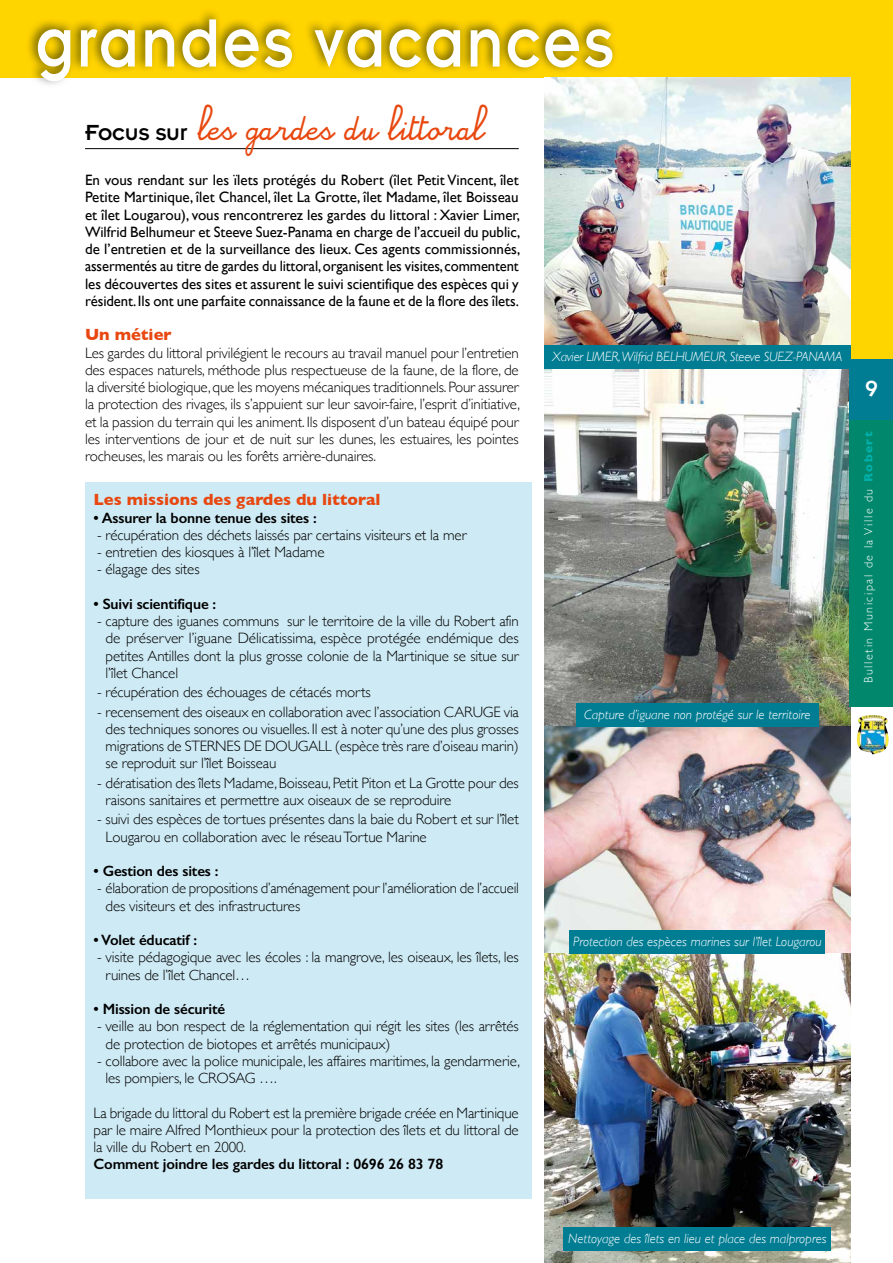
<style>
.page{position:relative;width:893px;height:1263px;background:#fff}
.page>*{position:absolute;margin:0;border:0;box-sizing:border-box;transform-origin:0 0}
.t1{font:75px "Insignia";letter-spacing:.03em;color:#fff;scale:.87 1}
.t2{font:24px "Alamain";letter-spacing:-.01em;color:#e84810}
.t3{font:24px "Insignia";color:#fff}
.t4{font:700 16.5px "Gill Sans";color:#e84810}
.t5{font:300 15px/17.2px "Gill Sans";letter-spacing:-.01em;color:#000}
.t6{font:15px/17.2px "Gill Sans";letter-spacing:-.005em;color:#000;text-align:justify}
.t7{font:600 15px "Gill Sans";letter-spacing:-.01em;color:#000}
.t8{font:italic 300 13.5px "Gill Sans";color:#fff}
.t9{font:italic 300 13.5px "Gill Sans";letter-spacing:-.02em;color:#fff}
.t10{font:300 12px "Gill Sans";letter-spacing:.13em;color:#fff}
.s1{font-family:"Insignia";color:#000}
.s2{font-weight:700;color:#00b0ab}
</style>
<div class="page">
<div style="left:0;top:0;width:893px;height:78px;background:#ffd500"></div>
<img style="left:28px;top:12px;width:590px;height:73px">
<div style="left:85px;top:483px;width:446px;height:716px;background:#ceeaf4"></div>
<div style="left:849px;top:0;width:44px;height:359px;background:#ffd500"></div>
<hr style="left:85px;top:148px;width:434px;height:1px;background:#000">
<img style="left:544px;top:78px;width:306px;height:267px">
<img style="left:544px;top:368px;width:306px;height:895px">
<div style="left:849px;top:413px;width:44px;height:293px;background:#00876c"></div>
<img style="left:856px;top:715px;width:33px;height:39px">
<div style="left:849px;top:359px;width:44px;height:61px;background:#007c93"></div>
<div style="left:544px;top:345px;width:306px;height:23px;background:#007c93"></div>
<div style="left:576px;top:703px;width:243px;height:23px;background:#007c93"></div>
<div style="left:570px;top:930px;width:255px;height:23px;background:#007c93"></div>
<div style="left:563px;top:1227px;width:268px;height:23px;background:#007c93"></div>
<h1 class="t1" style="left:36px;top:5px;width:666px">grandes vacances</h1>
<h2 class="t2" style="left:85px;top:117px;width:401px"><span class="s1">Focus sur</span> les gardes du littoral</h2>
<p class="t6" style="left:85px;top:171px;width:437px">En vous rendant sur les ïlets protégés du Robert (îlet Petit Vincent, îlet Petite Martinique, îlet Chancel, îlet La Grotte, îlet Madame, îlet Boisseau et îlet Lougarou), vous rencontrerez les gardes du littoral : Xavier Limer, Wilfrid Belhumeur et Steeve Suez-Panama en charge de l’accueil du public, de l’entretien et de la surveillance des lieux. Ces agents commissionnés, assermentés au titre de gardes du littoral, organisent les visites, commentent les découvertes des sites et assurent le suivi scientifique des espèces qui y résident. Ils ont une parfaite connaissance de la faune et de la flore des îlets.</p>
<p class="t4" style="left:85px;top:322px;width:88px">Un métier</p>
<p class="t5" style="left:85px;top:343px;width:436px;text-align:justify">Les gardes du littoral privilégient le recours au travail manuel pour l’entretien des espaces naturels, méthode plus respectueuse de la faune, de la flore, de la diversité biologique, que les moyens mécaniques traditionnels. Pour assurer la protection des rivages, ils s’appuient sur leur savoir-faire, l’esprit d’initiative, et la passion du terrain qui les animent. Ils disposent d’un bateau équipé pour les interventions de jour et de nuit sur les dunes, les estuaires, les pointes rocheuses, les marais ou les forêts arrière-dunaires.</p>
<p class="t4" style="left:94px;top:487px;width:289px">Les missions des gardes du littoral</p>
<p class="t7" style="left:94px;top:508px;width:225px">• Assurer la bonne tenue des sites :</p>
<p class="t5" style="left:97px;top:525px;width:371px">- récupération des déchets laissés par certains visiteurs et la mer</p>
<p class="t5" style="left:97px;top:543px;width:229px">- entretien des kiosques à l’îlet Madame</p>
<p class="t5" style="left:97px;top:560px;width:104px">- élagage des sites</p>
<p class="t7" style="left:94px;top:595px;width:124px">• Suivi scientifique :</p>
<p class="t5" style="left:106px;top:612px;width:415px;text-align:justify;text-indent:-9px">- capture des iguanes communs sur le territoire de la ville du Robert afin de préserver l’iguane Délicatissima, espèce protégée endémique des petites Antilles dont la plus grosse colonie de la Martinique se situe sur l’îlet Chancel</p>
<p class="t5" style="left:97px;top:683px;width:275px">- récupération des échouages de cétacés morts</p>
<p class="t5" style="left:106px;top:702px;width:415px;text-align:justify;text-indent:-9px">- recensement des oiseaux en collaboration avec l’association CARUGE via des techniques sonores ou visuelles. Il est à noter qu’une des plus grosses migrations de STERNES DE DOUGALL (espèce très rare d’oiseau marin) se reproduit sur l’îlet Boisseau</p>
<p class="t5" style="left:106px;top:773px;width:415px;text-indent:-9px">- dératisation des îlets Madame, Boisseau, Petit Piton et La Grotte pour des raisons sanitaires et permettre aux oiseaux de se reproduire</p>
<p class="t5" style="left:106px;top:810px;width:415px;text-indent:-9px">- suivi des espèces de tortues présentes dans la baie du Robert et sur l’îlet<br>Lougarou en collaboration avec le réseau Tortue Marine</p>
<p class="t7" style="left:94px;top:862px;width:127px">• Gestion des sites :</p>
<p class="t5" style="left:106px;top:879px;width:415px;text-indent:-9px">- élaboration de propositions d’aménagement pour l’amélioration de l’accueil des visiteurs et des infrastructures</p>
<p class="t7" style="left:94px;top:931px;width:105px">• Volet éducatif :</p>
<p class="t5" style="left:106px;top:948px;width:415px;text-indent:-9px">- visite pédagogique avec les écoles : la mangrove, les oiseaux, les îlets, les ruines de l’îlet Chancel…</p>
<p class="t7" style="left:94px;top:1000px;width:133px">• Mission de sécurité</p>
<p class="t5" style="left:106px;top:1017px;width:415px;text-indent:-9px">- veille au bon respect de la réglementation qui régit les sites (les arrêtés de protection de biotopes et arrêtés municipaux)</p>
<p class="t5" style="left:106px;top:1051px;width:416px;text-indent:-9px">- collabore avec la police municipale, les affaires maritimes, la gendarmerie, les pompiers, le CROSAG ….</p>
<p class="t5" style="left:94px;top:1103px;width:427px;text-align:justify">La brigade du littoral du Robert est la première brigade créée en Martinique par le maire Alfred Monthieux pour la protection des îlets et du littoral de la ville du Robert en 2000.</p>
<p class="t7" style="left:94px;top:1155px;width:351px">Comment joindre les gardes du littoral : 0696 26 83 78</p>
<p class="t9" style="left:552px;top:349px;width:292px">Xavier LIMER,Wilfrid BELHUMEUR, Steeve SUEZ-PANAMA</p>
<p class="t8" style="left:584px;top:707px;width:228px">Capture d’iguane non protégé sur le territoire</p>
<p class="t8" style="left:573px;top:934px;width:250px">Protection des espèces marines sur l’îlet Lougarou</p>
<h2 class="t3" style="left:865px;top:376px;width:14px">9</h2>
<h2 class="t3" style="left:865px;top:379px;width:14px">9</h2>
<p class="t10" style="left:859px;top:683px;width:253px;rotate:-90deg">Bulletin Municipal de la Ville du <span class="s2">Robert</span></p>
<p class="t8" style="left:568px;top:1231px;width:260px">Nettoyage des îlets en lieu et place des malpropres</p>
</div>
